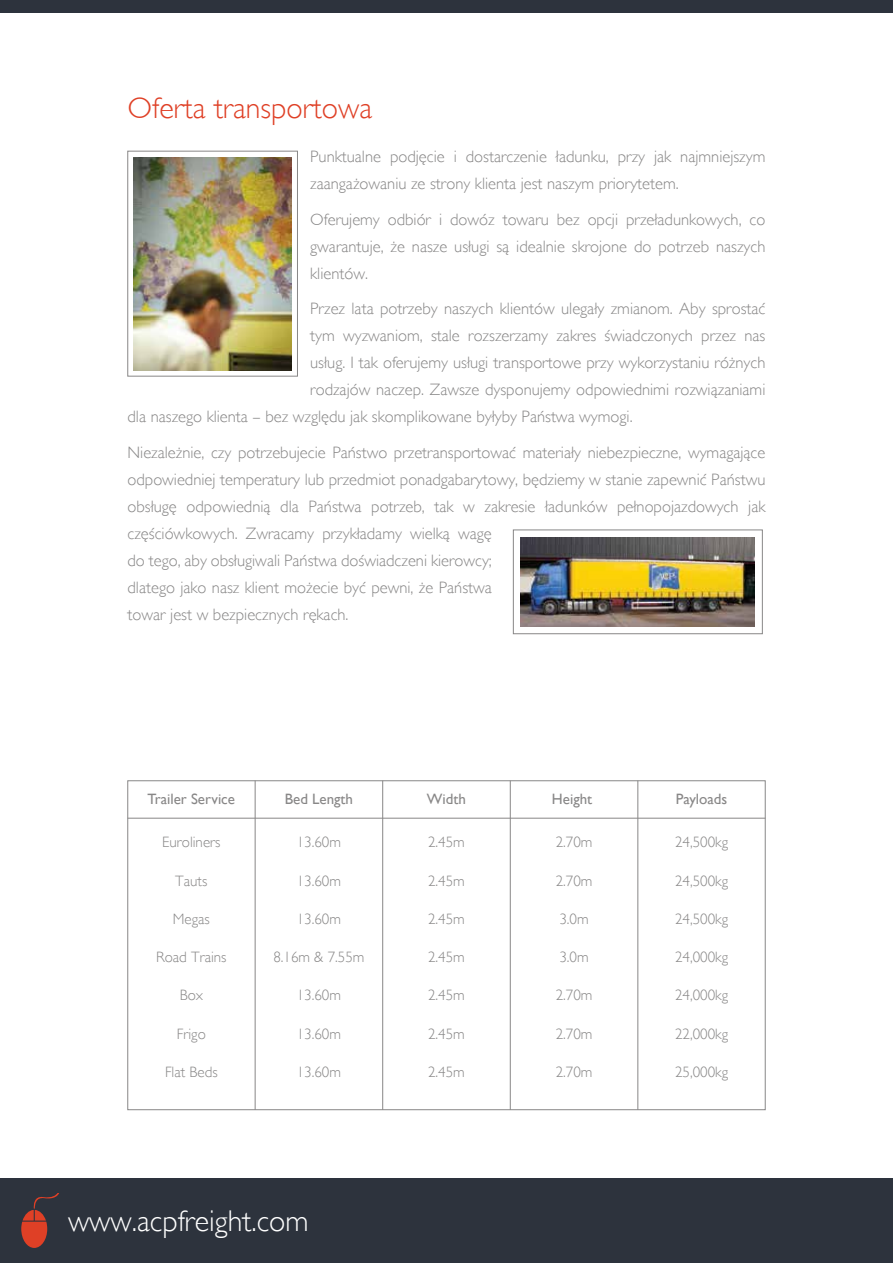
<style>
.page{position:relative;width:893px;height:1263px;background:#fff}
.page>*{position:absolute;margin:0;border:0;box-sizing:border-box;transform-origin:0 0}
.t1{font:300 30px "Gill Sans";color:#fff}
.t2{font:300 30px "Gill Sans";color:#df4026}
.t3{font:300 16.5px/27px "Gill Sans";color:#888787}
.t4{font:300 15px "Gill Sans";color:#888787}
.t5{font:15px "Gill Sans";color:#888787}
</style>
<div class="page">
<div style="left:0;top:0;width:893px;height:13px;background:#2d333d"></div>
<div style="left:0;top:1178px;width:893px;height:85px;background:#2d333d"></div>
<svg style="left:21px;top:1193px;width:38px;height:55px"></svg>
<svg style="left:128px;top:151px;width:170px;height:225px"></svg>
<img style="left:134px;top:158px;width:157px;height:212px">
<div style="left:513px;top:530px;width:249px;height:104px;background:#fff;border:1px solid #888787"></div>
<img style="left:521px;top:538px;width:234px;height:88px">
<hr style="left:128px;top:818px;width:637px;height:1px;background:#888787">
<hr style="left:510px;top:780px;width:1px;height:330px;background:#888787">
<hr style="left:382px;top:780px;width:1px;height:330px;background:#888787">
<hr style="left:255px;top:780px;width:1px;height:330px;background:#888787">
<hr style="left:638px;top:780px;width:1px;height:330px;background:#888787">
<h1 class="t2" style="left:128px;top:91px;width:246px">Oferta transportowa</h1>
<p class="t3" style="left:310px;top:143px;width:457px">Punktualne podjęcie i dostarczenie ładunku, przy jak najmniejszym zaangażowaniu ze strony klienta jest naszym priorytetem.</p>
<p class="t3" style="left:310px;top:206px;width:457px;text-align:justify">Oferujemy odbiór i dowóz towaru bez opcji przeładunkowych, co gwarantuje, że nasze usługi są idealnie skrojone do potrzeb naszych klientów.</p>
<p class="t3" style="left:310px;top:295px;width:457px">Przez lata potrzeby naszych klientów ulegały zmianom. Aby sprostać</p>
<p class="t3" style="left:310px;top:322px;width:457px">tym wyzwaniom, stale rozszerzamy zakres świadczonych przez nas</p>
<p class="t3" style="left:310px;top:349px;width:457px">usług. I tak oferujemy usługi transportowe przy wykorzystaniu różnych</p>
<p class="t3" style="left:310px;top:376px;width:457px">rodzajów naczep. Zawsze dysponujemy odpowiednimi rozwiązaniami</p>
<p class="t3" style="left:128px;top:403px;width:506px">dla naszego klienta – bez względu jak skomplikowane byłyby Państwa wymogi.</p>
<p class="t3" style="left:128px;top:439px;width:639px">Niezależnie, czy potrzebujecie Państwo przetransportować materiały niebezpieczne, wymagające odpowiedniej temperatury lub przedmiot ponadgabarytowy, będziemy w stanie zapewnić Państwu obsługę odpowiednią dla Państwa potrzeb, tak w zakresie ładunków pełnopojazdowych jak częściówkowych. Zwracamy przykładamy wielką wagę<br>do tego, aby obsługiwali Państwa doświadczeni kierowcy;<br>dlatego jako nasz klient możecie być pewni, że Państwa<br>towar jest w bezpiecznych rękach.</p>
<p class="t5" style="left:148px;top:790px;width:89px">Trailer Service</p>
<p class="t4" style="left:162px;top:834px;width:60px">Euroliners</p>
<p class="t4" style="left:175px;top:872px;width:34px">Tauts</p>
<p class="t4" style="left:173px;top:910px;width:39px">Megas</p>
<p class="t4" style="left:156px;top:948px;width:72px">Road Trains</p>
<p class="t4" style="left:180px;top:987px;width:25px">Box</p>
<p class="t4" style="left:177px;top:1025px;width:30px">Frigo</p>
<p class="t4" style="left:165px;top:1063px;width:54px">Flat Beds</p>
<p class="t5" style="left:285px;top:790px;width:70px">Bed Length</p>
<p class="t4" style="left:297px;top:834px;width:46px">13.60m</p>
<p class="t4" style="left:297px;top:872px;width:46px">13.60m</p>
<p class="t4" style="left:297px;top:910px;width:46px">13.60m</p>
<p class="t4" style="left:273px;top:948px;width:93px">8.16m &amp; 7.55m</p>
<p class="t4" style="left:297px;top:987px;width:46px">13.60m</p>
<p class="t4" style="left:297px;top:1025px;width:46px">13.60m</p>
<p class="t4" style="left:297px;top:1063px;width:46px">13.60m</p>
<h1 class="t1" style="left:68px;top:1203px;width:242px">www.acpfreight.com</h1>
<p class="t5" style="left:427px;top:790px;width:41px">Width</p>
<p class="t4" style="left:428px;top:834px;width:38px">2.45m</p>
<p class="t4" style="left:428px;top:872px;width:38px">2.45m</p>
<p class="t4" style="left:428px;top:910px;width:38px">2.45m</p>
<p class="t4" style="left:428px;top:948px;width:38px">2.45m</p>
<p class="t4" style="left:428px;top:987px;width:38px">2.45m</p>
<p class="t4" style="left:428px;top:1025px;width:38px">2.45m</p>
<p class="t4" style="left:428px;top:1063px;width:38px">2.45m</p>
<p class="t5" style="left:552px;top:790px;width:42px">Height</p>
<p class="t4" style="left:556px;top:834px;width:38px">2.70m</p>
<p class="t4" style="left:556px;top:872px;width:38px">2.70m</p>
<p class="t4" style="left:559px;top:910px;width:31px">3.0m</p>
<p class="t4" style="left:559px;top:948px;width:31px">3.0m</p>
<p class="t4" style="left:556px;top:987px;width:38px">2.70m</p>
<p class="t4" style="left:556px;top:1025px;width:38px">2.70m</p>
<p class="t4" style="left:556px;top:1063px;width:38px">2.70m</p>
<p class="t5" style="left:676px;top:790px;width:53px">Payloads</p>
<p class="t4" style="left:675px;top:834px;width:54px">24,500kg</p>
<p class="t4" style="left:675px;top:872px;width:54px">24,500kg</p>
<p class="t4" style="left:675px;top:910px;width:54px">24,500kg</p>
<p class="t4" style="left:675px;top:948px;width:54px">24,000kg</p>
<p class="t4" style="left:675px;top:987px;width:54px">24,000kg</p>
<p class="t4" style="left:675px;top:1025px;width:54px">22,000kg</p>
<p class="t4" style="left:675px;top:1063px;width:54px">25,000kg</p>
</div>
